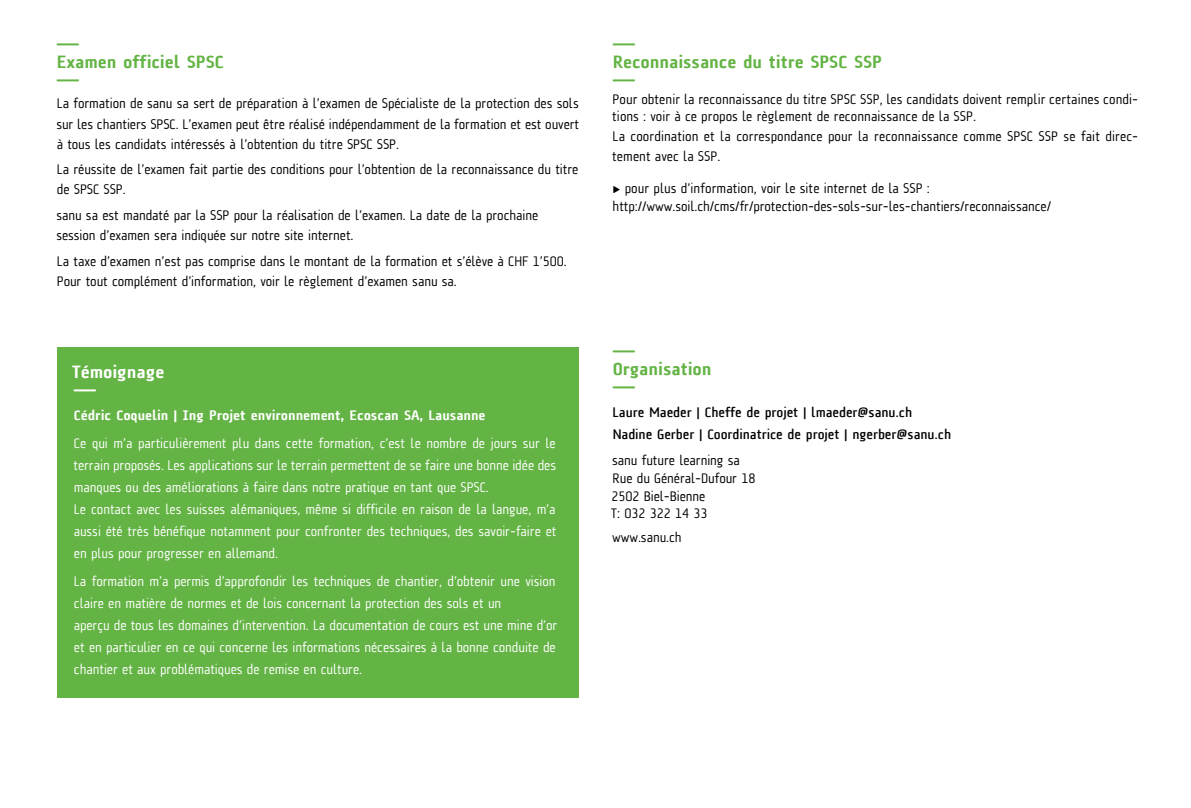
<style>
.page{position:relative;width:1191px;height:808px;background:#fff}
.page>*{position:absolute;margin:0;border:0;box-sizing:border-box;transform-origin:0 0}
.t1{font:300 24px "A Asanu";color:#64b445}
.t2{font:300 24px "A Asanu";color:#fff}
.t3{font:900 18px "A Asanu";letter-spacing:-.01em;color:#64b445}
.t4{font:900 18px "A Asanu";letter-spacing:-.01em;color:#fff}
.t5{font:14px/20px "A Asanu";letter-spacing:-.01em;color:#000}
.t6{font:14px/22px "A Asanu";letter-spacing:-.01em;color:#fff}
.t7{font:700 14px/22.4px "A Asanu";letter-spacing:-.01em;color:#000}
.t8{font:900 14px "A Asanu";letter-spacing:-.01em;color:#fff}
</style>
<div class="page">
<div style="left:57px;top:347px;width:521px;height:351px;background:#64b445"></div>
<h1 class="t1" style="left:56px;top:31px;width:25px">—</h1>
<p class="t3" style="left:57px;top:52px;width:169px">Examen officiel SPSC</p>
<h1 class="t1" style="left:56px;top:67px;width:25px">—</h1>
<p class="t5" style="left:56px;top:94px;width:524px;text-align:justify">La formation de sanu sa sert de préparation à l’examen de Spécialiste de la protection des sols sur les chantiers SPSC. L’examen peut être réalisé indépendamment de la formation et est ouvert à tous les candidats intéressés à l’obtention du titre SPSC SSP.</p>
<p class="t5" style="left:57px;top:159px;width:523px">La réussite de l’examen fait partie des conditions pour l’obtention de la reconnaissance du titre de SPSC SSP.</p>
<p class="t5" style="left:56px;top:205px;width:483px">sanu sa est mandaté par la SSP pour la réalisation de l’examen. La date de la prochaine session d’examen sera indiquée sur notre site internet.</p>
<p class="t5" style="left:57px;top:251px;width:511px">La taxe d’examen n’est pas comprise dans le montant de la formation et s’élève à CHF 1’500.<br>Pour tout complément d’information, voir le règlement d’examen sanu sa.</p>
<p class="t4" style="left:72px;top:361px;width:94px">Témoignage</p>
<h1 class="t2" style="left:73px;top:376px;width:25px">—</h1>
<p class="t8" style="left:74px;top:407px;width:413px">Cédric Coquelin | Ing Projet environnement, Ecoscan SA, Lausanne</p>
<p class="t6" style="left:73px;top:432px;width:484px">Ce qui m’a particulièrement plu dans cette formation, c’est le nombre de jours sur le terrain proposés. Les applications sur le terrain permettent de se faire une bonne idée des manques ou des améliorations à faire dans notre pratique en tant que SPSC.<br>Le contact avec les suisses alémaniques, même si difficile en raison de la langue, m’a aussi été très bénéfique notamment pour confronter des techniques, des savoir-faire et en plus pour progresser en allemand.</p>
<p class="t6" style="left:74px;top:570px;width:485px">La formation m’a permis d’approfondir les techniques de chantier, d’obtenir une vision claire en matière de normes et de lois concernant la protection des sols et un<br>aperçu de tous les domaines d’intervention. La documentation de cours est une mine d’or et en particulier en ce qui concerne les informations nécessaires à la bonne conduite de chantier et aux problématiques de remise en culture.</p>
<h1 class="t1" style="left:612px;top:31px;width:25px">—</h1>
<p class="t3" style="left:612px;top:52px;width:271px">Reconnaissance du titre SPSC SSP</p>
<h1 class="t1" style="left:612px;top:67px;width:25px">—</h1>
<p class="t5" style="left:612px;top:92px;width:527px;line-height:16px">Pour obtenir la reconnaissance du titre SPSC SSP, les candidats doivent remplir certaines condi&shy;tions : voir à ce propos le règlement de reconnaissance de la SSP.</p>
<p class="t5" style="left:612px;top:126px;width:527px">La coordination et la correspondance pour la reconnaissance comme SPSC SSP se fait direc&shy;tement avec la SSP.</p>
<p class="t5" style="left:612px;top:179px;width:440px;line-height:18px">&gt; pour plus d’information, voir le site internet de la SSP : http://www.soil.ch/cms/fr/protection-des-sols-sur-les-chantiers/reconnaissance/</p>
<h1 class="t1" style="left:612px;top:337px;width:25px">—</h1>
<p class="t3" style="left:613px;top:358px;width:100px">Organisation</p>
<h1 class="t1" style="left:612px;top:373px;width:25px">—</h1>
<p class="t7" style="left:612px;top:401px;width:340px">Laure Maeder | Cheffe de projet | lmaeder@sanu.ch<br>Nadine Gerber | Coordinatrice de projet | ngerber@sanu.ch</p>
<p class="t5" style="left:611px;top:451px;width:146px;line-height:17.6px">sanu future learning sa<br>Rue du Général-Dufour 18<br>2502 Biel-Bienne<br>T: 032 322 14 33</p>
<p class="t5" style="left:612px;top:527px;width:71px">www.sanu.ch</p>
</div>
